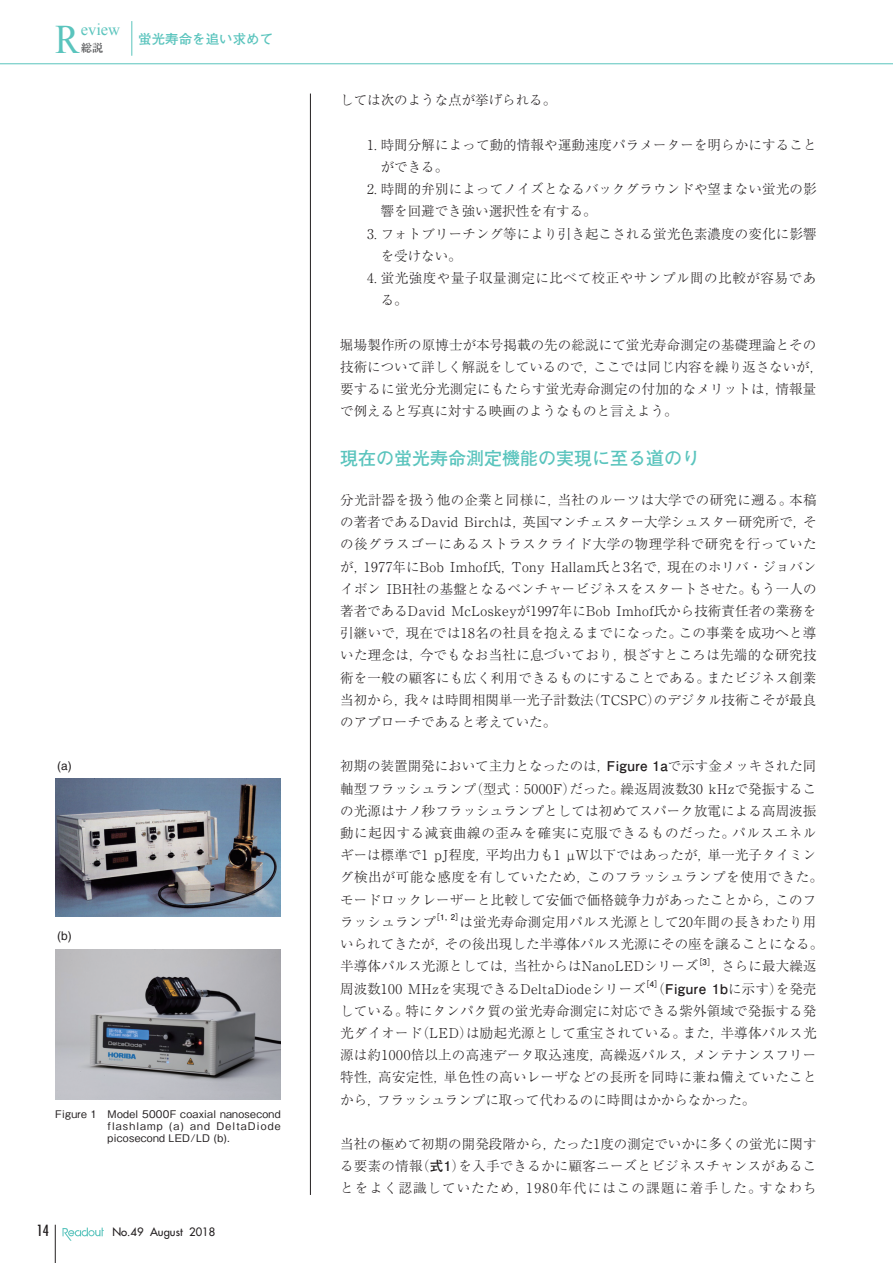
<style>
.page{position:relative;width:893px;height:1263px;background:#fff}
.page>*{position:absolute;margin:0;border:0;box-sizing:border-box;transform-origin:0 0}
.t1{font:40.5px "Times New Roman";color:#5ac4bd;scale:.9 1}
.t2{font:700 18px "Futo Go B101 Pro";color:#5ac4bd}
.t3{font:16.5px "Times New Roman";color:#5ac4bd}
.t4{font:condensed 15px "Futura";color:#231f20}
.t5{font:300 13.5px/22.2px "Ryumin Pro";letter-spacing:.01em;color:#231f20}
.t6{font:300 13.5px "Ryumin Pro";letter-spacing:.04em;color:#231f20}
.t7{font:700 13.35px "Futo Go B101 Pro";color:#5ac4bd}
.t8{font:12px "Helvetica LT Std";color:#231f20}
.t9{font:11.25px "Futura";color:#231f20}
.t10{font:700 11.25px "Ryumin Pro";color:#57585a}
.t11{font:500 10.5px/12.3px "Gothic BBB Pro";letter-spacing:.03em;color:#231f20;text-align:justify}
.t12{font:700 7.8px "Futo Go B101 Pro";color:#231f20}
.s1{font-family:"Futo Go B101 Pro";font-weight:700}
</style>
<div class="page">
<hr style="left:0;top:63px;width:893px;height:1px;background:#5ac4bd">
<hr style="left:55px;top:1225px;width:1px;height:38px;background:#231f20">
<svg style="left:63px;top:1227px;width:41px;height:14px"></svg>
<hr style="left:131px;top:21px;width:1px;height:35px;background:#5ac4bd">
<hr style="left:310px;top:94px;width:1px;height:1101px;background:#231f20">
<img style="left:55px;top:779px;width:226px;height:137px">
<img style="left:55px;top:949px;width:226px;height:150px">
<h1 class="t1" style="left:55px;top:13px;width:29px">R</h1>
<p class="t3" style="left:81px;top:19px;width:41px">eview</p>
<p class="t10" style="left:81px;top:39px;width:24px">総説</p>
<p class="t7" style="left:138px;top:28px;width:128px">蛍光寿命を追い求めて</p>
<p class="t8" style="left:57px;top:759px;width:16px">(a)</p>
<p class="t8" style="left:57px;top:929px;width:16px">(b)</p>
<p class="t11" style="left:108px;top:1106px;width:175px;text-indent:-52px">Figure 1 Model 5000F coaxial nanosecond flashlamp (a) and DeltaDiode picosecond LED/LD (b).</p>
<p class="t4" style="left:37px;top:1221px;width:14px">14</p>
<p class="t9" style="left:112px;top:1225px;width:104px">No.49 August 2018</p>
<p class="t5" style="left:340px;top:88px;width:217px">しては次のような点が挙げられる。</p>
<p class="t5" style="left:340px;top:133px;width:478px">　　1．時間分解によって動的情報や運動速度パラメーターを明らかにすること</p>
<p class="t5" style="left:381px;top:155px;width:69px">ができる。</p>
<p class="t5" style="left:340px;top:177px;width:478px">　　2．時間的弁別によってノイズとなるバックグラウンドや望まない蛍光の影</p>
<p class="t5" style="left:381px;top:199px;width:217px">響を回避でき強い選択性を有する。</p>
<p class="t5" style="left:340px;top:221px;width:478px">　　3．フォトブリーチング等により引き起こされる蛍光色素濃度の変化に影響</p>
<p class="t5" style="left:381px;top:244px;width:82px">を受けない。</p>
<p class="t6" style="left:340px;top:267px;width:478px">　　4．蛍光強度や量子収量測定に比べて校正やサンプル間の比較が容易であ</p>
<p class="t5" style="left:381px;top:288px;width:28px">る。</p>
<p class="t5" style="left:340px;top:332px;width:485px">堀場製作所の原博士が本号掲載の先の総説にて蛍光寿命測定の基礎理論とその技術について詳しく解説をしているので，ここでは同じ内容を繰り返さないが，要するに蛍光分光測定にもたらす蛍光寿命測定の付加的なメリットは，情報量で例えると写真に対する映画のようなものと言えよう。</p>
<h2 class="t2" style="left:340px;top:443px;width:361px">現在の蛍光寿命測定機能の実現に至る道のり</h2>
<p class="t5" style="left:340px;top:488px;width:478px;text-align:justify">分光計器を扱う他の企業と同様に，当社のルーツは大学での研究に遡る。本稿の著者であるDavid Birchは，英国マンチェスター大学シュスター研究所で，その後グラスゴーにあるストラスクライド大学の物理学科で研究を行っていたが，1977年にBob Imhof氏，Tony Hallam氏と3名で，現在のホリバ・ジョバンイボン IBH社の基盤となるベンチャービジネスをスタートさせた。もう一人の著者であるDavid McLoskeyが1997年にBob Imhof氏から技術責任者の業務を引継いで，現在では18名の社員を抱えるまでになった。この事業を成功へと導いた理念は，今でもなお当社に息づいており，根ざすところは先端的な研究技術を一般の顧客にも広く利用できるものにすることである。またビジネス創業当初から，我々は時間相関単一光子計数法（TCSPC）のデジタル技術こそが最良のアプローチであると考えていた。</p>
<p class="t5" style="left:340px;top:754px;width:484px">初期の装置開発において主力となったのは，<span class="s1">Figure 1a</span>で示す金メッキされた同軸型フラッシュランプ（型式：5000F）だった。繰返周波数30 kHzで発振するこの光源はナノ秒フラッシュランプとしては初めてスパーク放電による高周波振動に起因する減衰曲線の歪みを確実に克服できるものだった。パルスエネルギーは標準で1 pJ程度，平均出力も1 µW以下ではあったが，単一光子タイミング検出が可能な感度を有していたため，このフラッシュランプを使用できた。モードロックレーザーと比較して安価で価格競争力があったことから，このフラッシュランプ</p>
<p class="t12" style="left:432px;top:911px;width:32px">［1, 2］</p>
<p class="t5" style="left:340px;top:910px;width:485px;text-indent:119px">は蛍光寿命測定用パルス光源として20年間の長きわたり用いられてきたが，その後出現した半導体パルス光源にその座を譲ることになる。半導体パルス光源としては，当社からはNanoLEDシリーズ</p>
<p class="t12" style="left:695px;top:955px;width:22px">［3］</p>
<p class="t5" style="left:340px;top:954px;width:478px;text-align:right">，さらに最大繰返<br>周波数100 MHzを実現できるDeltaDiodeシリーズ（<span class="s1">Figure 1b</span>に示す）を発売</p>
<p class="t12" style="left:642px;top:978px;width:22px">［4］</p>
<p class="t5" style="left:340px;top:998px;width:478px;text-align:justify">している。特にタンパク質の蛍光寿命測定に対応できる紫外領域で発振する発光ダイオード（LED）は励起光源として重宝されている。また，半導体パルス光源は約1000倍以上の高速データ取込速度，高繰返パルス，メンテナンスフリー特性，高安定性，単色性の高いレーザなどの長所を同時に兼ね備えていたことから，フラッシュランプに取って代わるのに時間はかからなかった。</p>
<p class="t5" style="left:340px;top:1132px;width:478px;text-align:justify">当社の極めて初期の開発段階から，たった1度の測定でいかに多くの蛍光に関する要素の情報（<span class="s1">式1</span>）を入手できるかに顧客ニーズとビジネスチャンスがあることをよく認識していたため，1980年代にはこの課題に着手した。すなわち</p>
</div>
